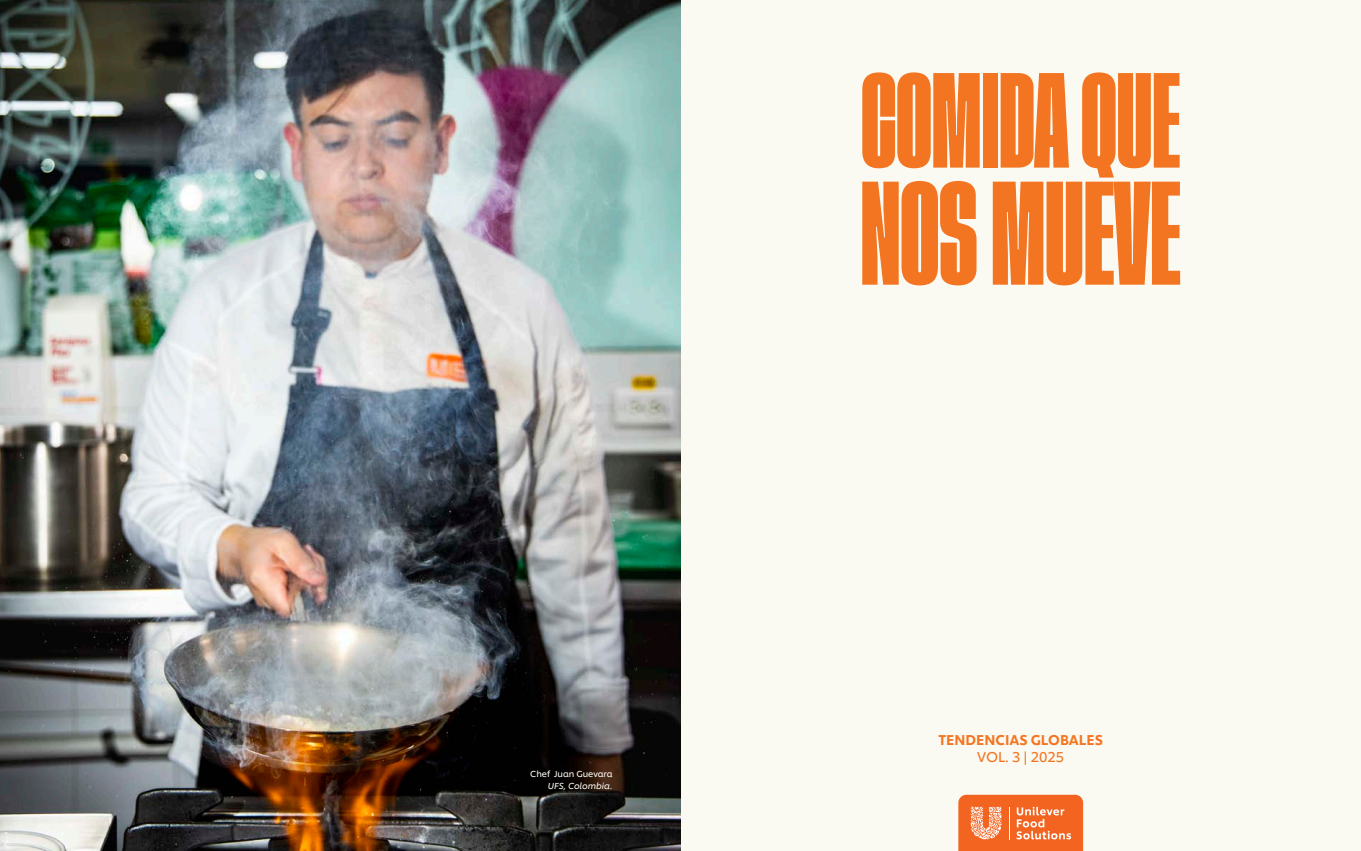
<style>
.page{position:relative;width:1361px;height:851px;background:#fff}
.page>*{position:absolute;margin:0;border:0;box-sizing:border-box;transform-origin:0 0}
.t1{font:109px "Tusker Grotesk 3800 Super";color:#f47521}
.t2{font:100px "Tusker Grotesk 3800 Super";color:#f47521}
.t3{font:500 14.1px/16.9px "Unilever Shilling";color:#f47521;text-align:center}
.Credit_Name{font:8.6px "Unilever Shilling";letter-spacing:-.005em;color:#fbfaf2}
.Credit_Name-2{font:italic 8.6px "Unilever Shilling";letter-spacing:-.005em;color:#fbfaf2}
.s1{font-weight:400}
</style>
<div class="page">
<div style="left:672px;top:0;width:689px;height:850px;background:#fbfaf2"></div>
<img style="left:0;top:0;width:680px;height:850px">
<svg style="left:958px;top:794px;width:125px;height:56px;background:#f47a41"></svg>
<p class="Credit_Name" style="left:530px;top:767px;width:84px">Chef Juan Guevara</p>
<p class="Credit_Name-2" style="left:548px;top:779px;width:66px">UFS, Colombia.</p>
<p class="t2" style="left:861px;top:62px;width:321px">COMIDA QUE</p>
<p class="t1" style="left:860px;top:170px;width:322px">NOS MUEVE</p>
<p class="t3" style="left:938px;top:729px;width:166px">TENDENCIAS GLOBALES<br><span class="s1">VOL. 3 | 2025</span></p>
</div>
